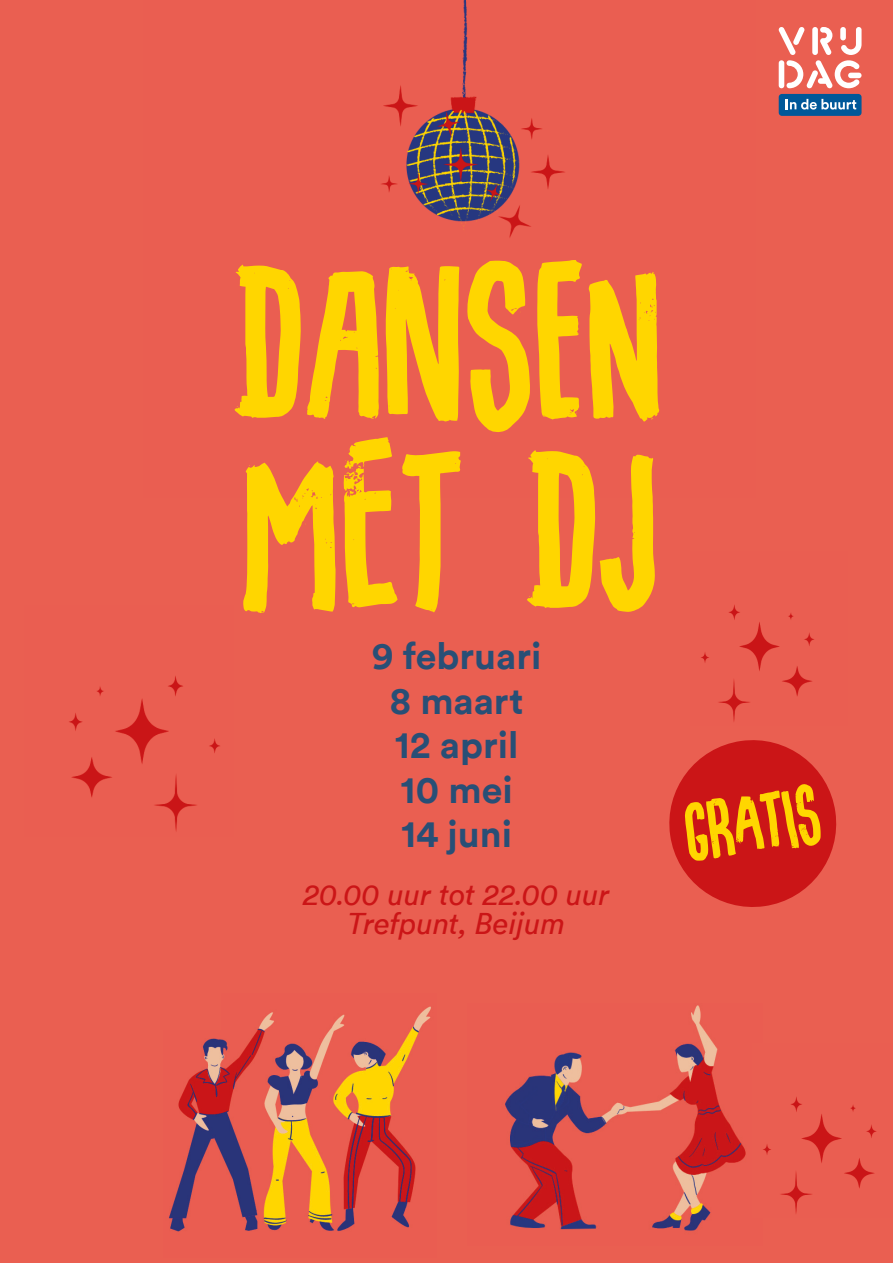
<style>
.page{position:relative;width:893px;height:1263px;background:#fff}
.page>*{position:absolute;margin:0;border:0;box-sizing:border-box;transform-origin:0 0}
.t1{font:233.33px "Filmgoer";color:#ffd600}
.t2{font:226.58px "Filmgoer";color:#ffd600}
.t3{font:83.32px "Filmgoer";color:#ffd600}
.t4{font:700 37.5px "Circular";color:#284f76}
.t5{font:italic 30px "Circular";color:#cb1517}
</style>
<div class="page">
<div style="left:0;top:450px;width:893px;height:813px;background:#ea5f51"></div>
<div style="left:0;top:0;width:893px;height:497px;background:#ea5f51"></div>
<img style="left:381px;top:0;width:184px;height:238px">
<svg style="left:779px;top:27px;width:82px;height:61px"></svg>
<div style="left:779px;top:94px;width:82px;height:22px;background:#005899;border-radius:3px"></div>
<svg style="left:786px;top:99px;width:70px;height:11px"></svg>
<img style="left:169px;top:1006px;width:262px;height:226px">
<div style="left:150px;top:967px;width:71px;height:63px;background:#ea5f51"></div>
<img style="left:505px;top:1005px;width:241px;height:226px">
<img style="left:763px;top:1097px;width:114px;height:117px">
<svg style="left:669px;top:740px;width:168px;height:167px"></svg>
<img style="left:69px;top:676px;width:151px;height:156px">
<img style="left:701px;top:605px;width:113px;height:117px">
<p class="t2" style="left:231px;top:199px;width:433px">DANSEN</p>
<p class="t1" style="left:239px;top:383px;width:422px">MET DJ</p>
<p class="t4" style="left:372px;top:632px;width:171px">9 februari</p>
<p class="t4" style="left:390px;top:676px;width:135px">8 maart</p>
<p class="t4" style="left:395px;top:721px;width:125px">12 april</p>
<p class="t4" style="left:401px;top:765px;width:114px">10 mei</p>
<p class="t4" style="left:401px;top:809px;width:112px">14 juni</p>
<p class="t5" style="left:303px;top:876px;width:308px">20.00 uur tot 22.00 uur</p>
<p class="t5" style="left:348px;top:905px;width:219px">Trefpunt, Beijum</p>
<p class="t3" style="left:678px;top:781px;width:139px;rotate:-8deg">GRATIS</p>
</div>
